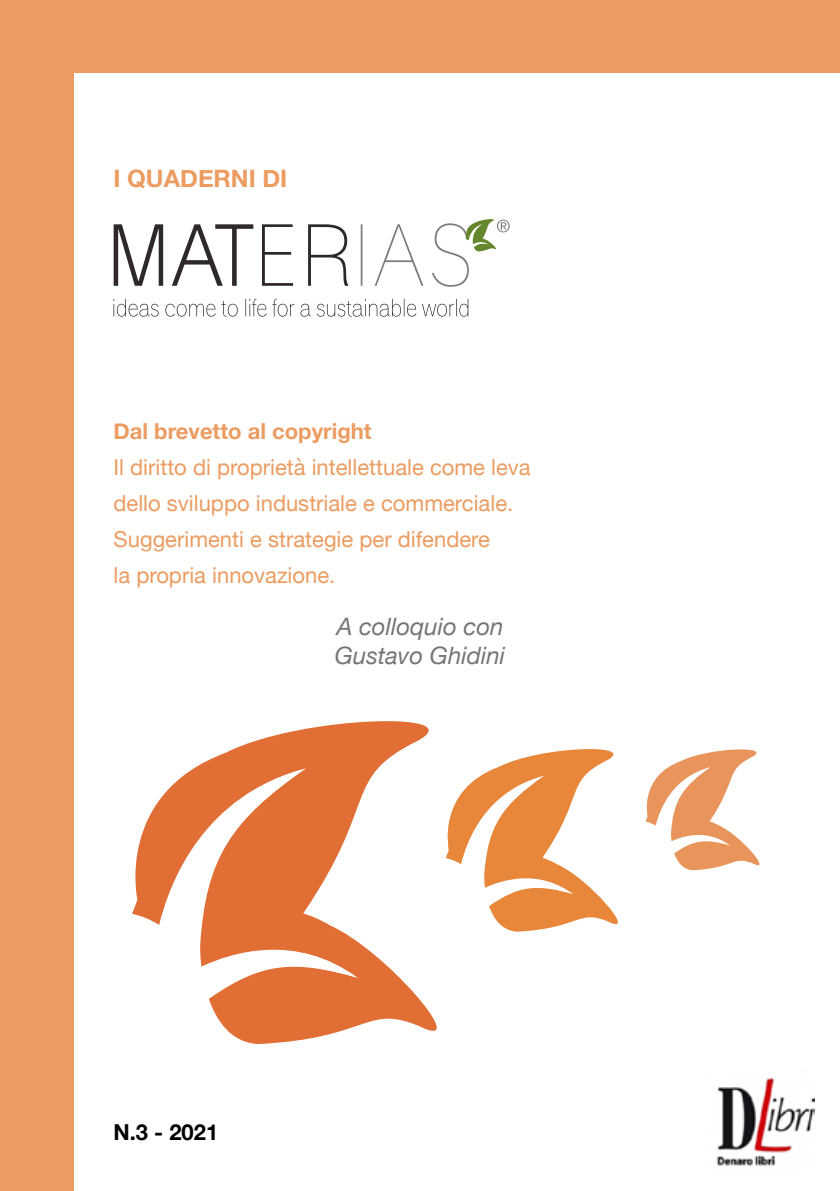
<style>
.page{position:relative;width:840px;height:1191px;background:#fff}
.page>*{position:absolute;margin:0;border:0;box-sizing:border-box;transform-origin:0 0}
.t1{font:italic 24px/28.8px "Helvetica Neue";color:#747675}
.t2{font:700 24px "Helvetica Neue";color:#ec9c61}
.t3{font:22px/36px "Helvetica Neue";color:#ec9c61}
.t4{font:700 22px "Helvetica Neue";color:#ec9c61}
.t5{font:700 22px "Helvetica Neue";color:#000}
</style>
<div class="page">
<div style="left:0;top:0;width:74px;height:1191px;background:#ec9c61"></div>
<div style="left:0;top:0;width:839px;height:72px;background:#ec9c61"></div>
<svg style="left:132px;top:721px;width:305px;height:323px"></svg>
<svg style="left:435px;top:743px;width:325px;height:191px"></svg>
<svg style="left:114px;top:224px;width:234px;height:62px"></svg>
<svg style="left:360px;top:219px;width:149px;height:68px"></svg>
<svg style="left:113px;top:299px;width:355px;height:18px"></svg>
<img style="left:716px;top:1078px;width:98px;height:88px">
<p class="t2" style="left:113px;top:159px;width:175px">I QUADERNI DI</p>
<p class="t4" style="left:113px;top:414px;width:259px">Dal brevetto al copyright</p>
<p class="t3" style="left:113px;top:450px;width:418px">Il diritto di proprietà intellettuale come leva dello sviluppo industriale e commerciale.<br>Suggerimenti e strategie per difendere<br>la propria innovazione.</p>
<p class="t1" style="left:334px;top:613px;width:172px">A colloquio con<br>Gustavo Ghidini</p>
<p class="t5" style="left:113px;top:1115px;width:106px">N.3 - 2021</p>
</div>
